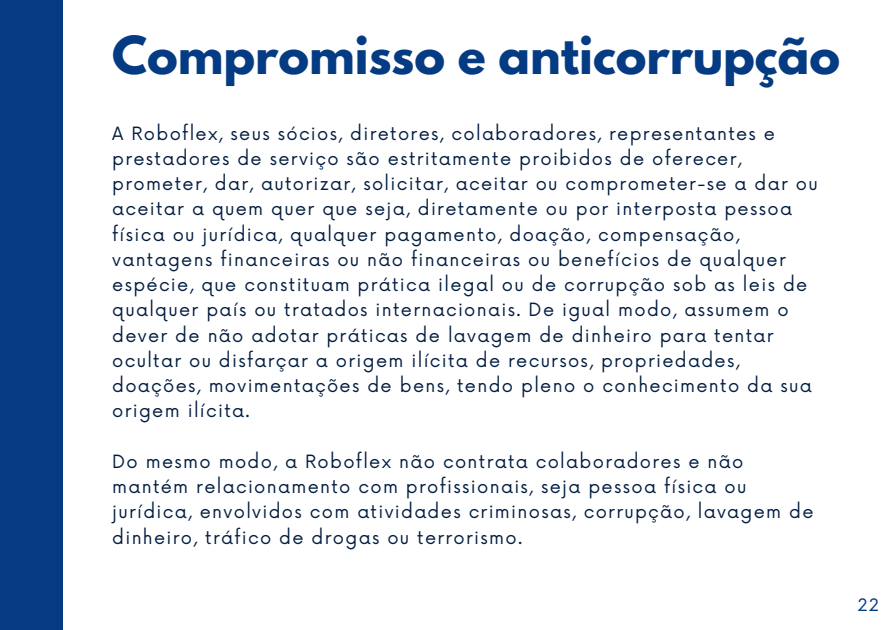
<style>
.page{position:relative;width:891px;height:630px;background:#fff}
.page>*{position:absolute;margin:0;border:0;box-sizing:border-box;transform-origin:0 0}
.t1{font:700 46.4px "League Spartan";color:#053b82}
.t2{font:18px/25.2px "Now";letter-spacing:.075em;color:#031e42}
.t3{font:16.8px "Now";color:#053b82}
</style>
<div class="page">
<div style="left:0;top:0;width:63px;height:630px;background:#053b82"></div>
<h1 class="t1" style="left:112px;top:32px;width:729px">Compromisso e anticorrupção</h1>
<p class="t2" style="left:112px;top:121px;width:707px">A Roboflex, seus sócios, diretores, colaboradores, representantes e prestadores de serviço são estritamente proibidos de oferecer, prometer, dar, autorizar, solicitar, aceitar ou comprometer-se a dar ou aceitar a quem quer que seja, diretamente ou por interposta pessoa física ou jurídica, qualquer pagamento, doação, compensação, vantagens financeiras ou não financeiras ou benefícios de qualquer espécie, que constituam prática ilegal ou de corrupção sob as leis de qualquer país ou tratados internacionais. De igual modo, assumem o dever de não adotar práticas de lavagem de dinheiro para tentar ocultar ou disfarçar a origem ilícita de recursos, propriedades, doações, movimentações de bens, tendo pleno o conhecimento da sua origem ilícita.</p>
<p class="t2" style="left:112px;top:450px;width:703px">Do mesmo modo, a Roboflex não contrata colaboradores e não mantém relacionamento com profissionais, seja pessoa física ou jurídica, envolvidos com atividades criminosas, corrupção, lavagem de dinheiro, tráfico de drogas ou terrorismo.</p>
<p class="t3" style="left:858px;top:596px;width:23px">22</p>
</div>
